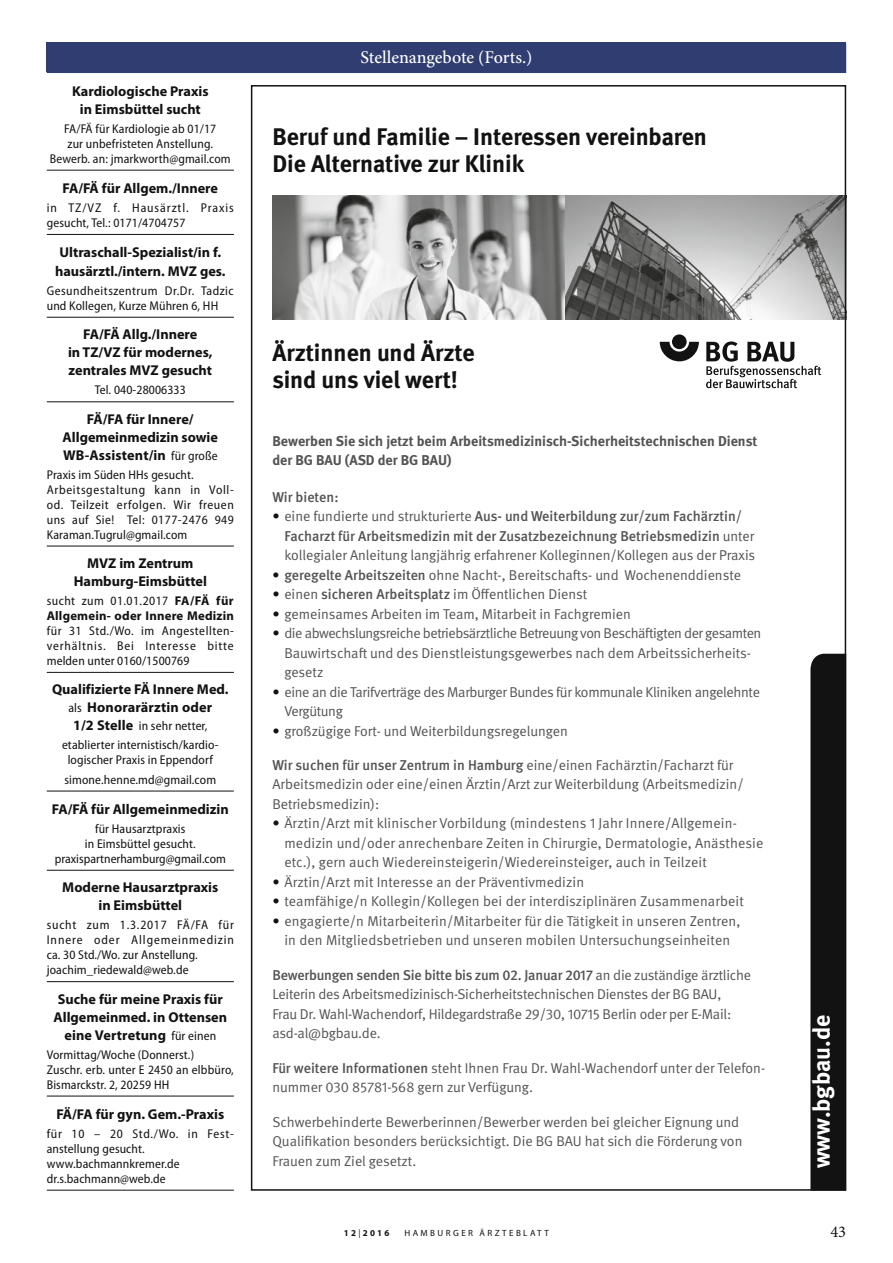
<style>
.page{position:relative;width:893px;height:1263px;background:#fff}
.page>*{position:absolute;margin:0;border:0;box-sizing:border-box;transform-origin:0 0}
.t1{font:700 24px/27px "DGUV Meta";color:#121212}
.t2{font:700 24px "DGUV Meta";color:#fff}
.t3{font:500 18px "Minion Pro";letter-spacing:-.005em;color:#fff}
.t4{font:16.5px "Minion Pro";color:#121212}
.t5{font:14.25px/19.5px "DGUV Meta";color:#555454}
.t6{font:700 14.25px/17.9px "Myriad Pro";color:#121212;text-align:center}
.t7{font:700 14.25px/19.5px "DGUV Meta";color:#555454}
.t8{font:14.25px/19.5px "DGUV Meta";letter-spacing:-.02em;color:#555454}
.t9{font:500 14.25px "DGUV Meta";color:#555454}
.t10{font:semi-condensed 12.75px/14.9px "Myriad Pro";letter-spacing:.01em;color:#121212}
.t11{font:semi-condensed 12.75px/14.9px "Myriad Pro";letter-spacing:.035em;color:#121212}
.t12{font:700 12.75px/14.9px "Myriad Pro";letter-spacing:.015em;color:#121212}
.t13{font:9px "Myriad Pro Regular OV JRXVKC";letter-spacing:.27em;color:#121212}
.t14{font:9px "Myriad Pro Bold OV IRXVKC";letter-spacing:.25em;color:#121212}
.s1{font-weight:400;font-stretch:semi-condensed;font-size:12.75px}
.s2{font-weight:400;font-stretch:semi-condensed}
.s3{font-weight:700;font-stretch:normal;font-size:14.25px}
.s4{color:#121212}
.s5{font-weight:500}
.s6{font-weight:500;color:#121212}
.s7{font-family:"Myriad Pro Regular OV JRXVKC"}
</style>
<div class="page">
<div style="left:47px;top:43px;width:799px;height:30px;background:#303d71"></div>
<img style="left:272px;top:196px;width:293px;height:124px">
<img style="left:565px;top:196px;width:278px;height:124px">
<svg style="left:660px;top:342px;width:39px;height:19px"></svg>
<div style="left:672px;top:334px;width:15px;height:15px;background:#121212;border-radius:50%"></div>
<svg style="left:706px;top:341px;width:115px;height:47px"></svg>
<div style="left:810px;top:654px;width:33px;height:534px;background:#121212"></div>
<hr style="left:47px;top:170px;width:187px;height:1px;background:#121212">
<hr style="left:47px;top:234px;width:187px;height:1px;background:#121212">
<hr style="left:47px;top:317px;width:187px;height:1px;background:#121212">
<hr style="left:47px;top:401px;width:187px;height:1px;background:#121212">
<hr style="left:47px;top:546px;width:187px;height:1px;background:#121212">
<hr style="left:47px;top:672px;width:187px;height:1px;background:#121212">
<hr style="left:47px;top:791px;width:187px;height:1px;background:#121212">
<hr style="left:47px;top:870px;width:187px;height:1px;background:#121212">
<hr style="left:47px;top:981px;width:187px;height:1px;background:#121212">
<hr style="left:47px;top:1096px;width:187px;height:1px;background:#121212">
<hr style="left:47px;top:1190px;width:187px;height:1px;background:#121212">
<p class="t6" style="left:72px;top:82px;width:138px">Kardiologische Praxis in Eimsbüttel sucht</p>
<p class="t10" style="left:50px;top:121px;width:182px;text-align:center">FA/FÄ für Kardiologie ab 01/17<br>zur unbefristeten Anstellung.<br>Bewerb. an: jmarkworth@gmail.com</p>
<p class="t6" style="left:62px;top:179px;width:157px">FA/FÄ für Allgem./Innere</p>
<p class="t10" style="left:47px;top:200px;width:188px">in TZ/VZ f. Hausärztl. Praxis gesucht, Tel.: 0171/4704757</p>
<p class="t6" style="left:55px;top:243px;width:172px;line-height:18.5px">Ultraschall-Spezialist/in f. hausärztl./intern. MVZ ges.</p>
<p class="t11" style="left:47px;top:283px;width:188px">Gesundheitszentrum Dr.Dr. Tadzic und Kollegen, Kurze Mühren 6, HH</p>
<p class="t6" style="left:68px;top:325px;width:146px">FA/FÄ Allg./Innere<br>in TZ/VZ für modernes, zentrales MVZ gesucht</p>
<p class="t10" style="left:95px;top:382px;width:93px">Tel. 040-28006333</p>
<p class="t6" style="left:63px;top:410px;width:157px">FÄ/FA für Innere/<br>Allgemeinmedizin sowie<br>WB-Assistent/in <span class="s1">für große</span></p>
<p class="t11" style="left:47px;top:467px;width:189px">Praxis im Süden HHs gesucht.<br>Arbeitsgestaltung kann in Voll&shy;od. Teilzeit erfolgen. Wir freuen uns auf Sie! Tel: 0177-2476 949<br>Karaman.Tugrul@gmail.com</p>
<p class="t6" style="left:74px;top:554px;width:135px">MVZ im Zentrum<br>Hamburg-Eimsbüttel</p>
<p class="t12" style="left:47px;top:593px;width:189px"><span class="s2">sucht zum 01.01.2017</span> FA/FÄ für<br>Allgemein- oder Innere Medizin</p>
<p class="t10" style="left:47px;top:623px;width:189px;text-align:justify">für 31 Std./Wo. im Angestellten&shy;verhältnis. Bei Interesse bitte melden unter 0160/1500769</p>
<p class="t6" style="left:52px;top:680px;width:178px">Qualifizierte FÄ Innere Med. <span class="s1">als</span> Honorarärztin oder</p>
<p class="t10" style="left:62px;top:716px;width:158px;line-height:19.2px;text-align:center"><span class="s3">1/2 Stelle</span> in sehr netter, etablierter internistisch/kardio-</p>
<p class="t10" style="left:64px;top:750px;width:153px;line-height:19.2px">logischer Praxis in Eppendorf simone.henne.md@gmail.com</p>
<p class="t6" style="left:52px;top:799px;width:178px">FA/FÄ für Allgemeinmedizin</p>
<p class="t10" style="left:55px;top:821px;width:173px;text-align:center">für Hausarztpraxis<br>in Eimsbüttel gesucht. praxispartnerhamburg@gmail.com</p>
<p class="t6" style="left:62px;top:878px;width:158px">Moderne Hausarztpraxis in Eimsbüttel</p>
<p class="t10" style="left:47px;top:917px;width:189px">sucht zum 1.3.2017 FÄ/FA für<br>Innere oder Allgemeinmedizin ca. 30 Std./Wo. zur Anstellung. joachim_riedewald@web.de</p>
<p class="t6" style="left:54px;top:989px;width:175px">Suche für meine Praxis für<br>Allgemeinmed. in Ottensen eine Vertretung <span class="s1">für einen</span></p>
<p class="t10" style="left:47px;top:1047px;width:189px">Vormittag/Woche (Donnerst.)<br>Zuschr. erb. unter E 2450 an elbbüro,<br>Bismarckstr. 2, 20259 HH</p>
<p class="t6" style="left:56px;top:1104px;width:169px">FÄ/FA für gyn. Gem.-Praxis</p>
<p class="t10" style="left:47px;top:1126px;width:189px">für 10 – 20 Std./Wo. in Fest&shy;anstellung gesucht. www.bachmannkremer.de dr.s.bachmann@web.de</p>
<p class="t3" style="left:360px;top:45px;width:173px">Stellenangebote (Forts.)</p>
<h1 class="t1" style="left:272px;top:123px;width:436px">Beruf und Familie – Interessen vereinbaren<br>Die Alternative zur Klinik</h1>
<h1 class="t1" style="left:272px;top:340px;width:204px">Ärztinnen und Ärzte sind uns viel wert!</h1>
<p class="t7" style="left:272px;top:431px;width:486px">Bewerben Sie sich jetzt beim Arbeitsmedizinisch-Sicherheitstechnischen Dienst der BG BAU (ASD der BG BAU)</p>
<p class="t9" style="left:272px;top:488px;width:68px">Wir bieten:</p>
<p class="t5" style="left:284px;top:507px;width:472px;text-indent:-12px"><span class="s4">•</span> eine fundierte und strukturierte <span class="s5">Aus- und Weiterbildung zur/zum Fachärztin/<br>Facharzt für Arbeitsmedizin mit der Zusatzbezeichnung Betriebsmedizin</span> unter kollegialer Anleitung langjährig erfahrener Kolleginnen/Kollegen aus der Praxis</p>
<p class="t5" style="left:272px;top:565px;width:470px"><span class="s6">•</span> <span class="s5">geregelte Arbeitszeiten</span> ohne Nacht-, Bereitschafts- und Wochenenddienste</p>
<p class="t5" style="left:272px;top:585px;width:316px"><span class="s4">•</span> einen <span class="s5">sicheren Arbeitsplatz</span> im Öffentlichen Dienst</p>
<p class="t5" style="left:272px;top:604px;width:360px"><span class="s4">•</span> gemeinsames Arbeiten im Team, Mitarbeit in Fachgremien</p>
<p class="t5" style="left:284px;top:624px;width:478px;text-indent:-12px"><span class="s4">•</span> die abwechslungsreiche betriebsärztliche Betreuung von Beschäftigten der gesamten<br>Bauwirtschaft und des Dienstleistungsgewerbes nach dem Arbeitssicherheits&shy;gesetz</p>
<p class="t8" style="left:284px;top:682px;width:477px;text-indent:-12px"><span class="s4">•</span> eine an die Tarifverträge des Marburger Bundes für kommunale Kliniken angelehnte<br>Vergütung</p>
<p class="t5" style="left:272px;top:721px;width:297px"><span class="s4">•</span> großzügige Fort- und Weiterbildungsregelungen</p>
<p class="t5" style="left:272px;top:755px;width:473px"><span class="s5">Wir suchen für unser Zentrum in Hamburg</span> eine/einen Fachärztin/Facharzt für<br>Arbeitsmedizin oder eine/einen Ärztin/Arzt zur Weiterbildung (Arbeitsmedizin/<br>Betriebsmedizin):</p>
<p class="t5" style="left:284px;top:814px;width:480px;text-indent:-12px"><span class="s4">•</span> Ärztin/Arzt mit klinischer Vorbildung (mindestens 1 Jahr Innere/Allgemein&shy;medizin und/oder anrechenbare Zeiten in Chirurgie, Dermatologie, Anästhesie etc.), gern auch Wiedereinsteigerin/Wiedereinsteiger, auch in Teilzeit</p>
<p class="t5" style="left:272px;top:872px;width:313px"><span class="s4">•</span> Ärztin/Arzt mit Interesse an der Präventivmedizin</p>
<p class="t5" style="left:272px;top:892px;width:473px"><span class="s4">•</span> teamfähige/n Kollegin/Kollegen bei der interdisziplinären Zusammenarbeit</p>
<p class="t5" style="left:272px;top:911px;width:470px;text-align:center"><span class="s4">•</span> engagierte/n Mitarbeiterin/Mitarbeiter für die Tätigkeit in unseren Zentren, in den Mitgliedsbetrieben und unseren mobilen Untersuchungseinheiten</p>
<p class="t5" style="left:272px;top:965px;width:480px"><span class="s5">Bewerbungen senden Sie bitte bis zum 02. Januar 2017</span> an die zuständige ärztliche Leiterin des Arbeitsmedizinisch-Sicherheitstechnischen Dienstes der BG BAU,<br>Frau Dr. Wahl-Wachendorf, Hildegardstraße 29/30, 10715 Berlin oder per E-Mail: asd-al@bgbau.de.</p>
<p class="t5" style="left:272px;top:1058px;width:494px"><span class="s5">Für weitere Informationen</span> steht Ihnen Frau Dr. Wahl-Wachendorf unter der Telefon&shy;nummer 030 85781-568 gern zur Verfügung.</p>
<p class="t5" style="left:272px;top:1112px;width:472px">Schwerbehinderte Bewerberinnen/Bewerber werden bei gleicher Eignung und<br>Qualifikation besonders berücksichtigt. Die BG BAU hat sich die Förderung von<br>Frauen zum Ziel gesetzt.</p>
<h1 class="t2" style="left:807px;top:1168px;width:155px;rotate:-90deg">www.bgbau.de</h1>
<p class="t14" style="left:344px;top:1227px;width:47px">12<span class="s7">|</span>2016</p>
<p class="t13" style="left:404px;top:1227px;width:146px">HAMBURGER ÄRZTEBLATT</p>
<p class="t4" style="left:830px;top:1221px;width:17px">43</p>
</div>
